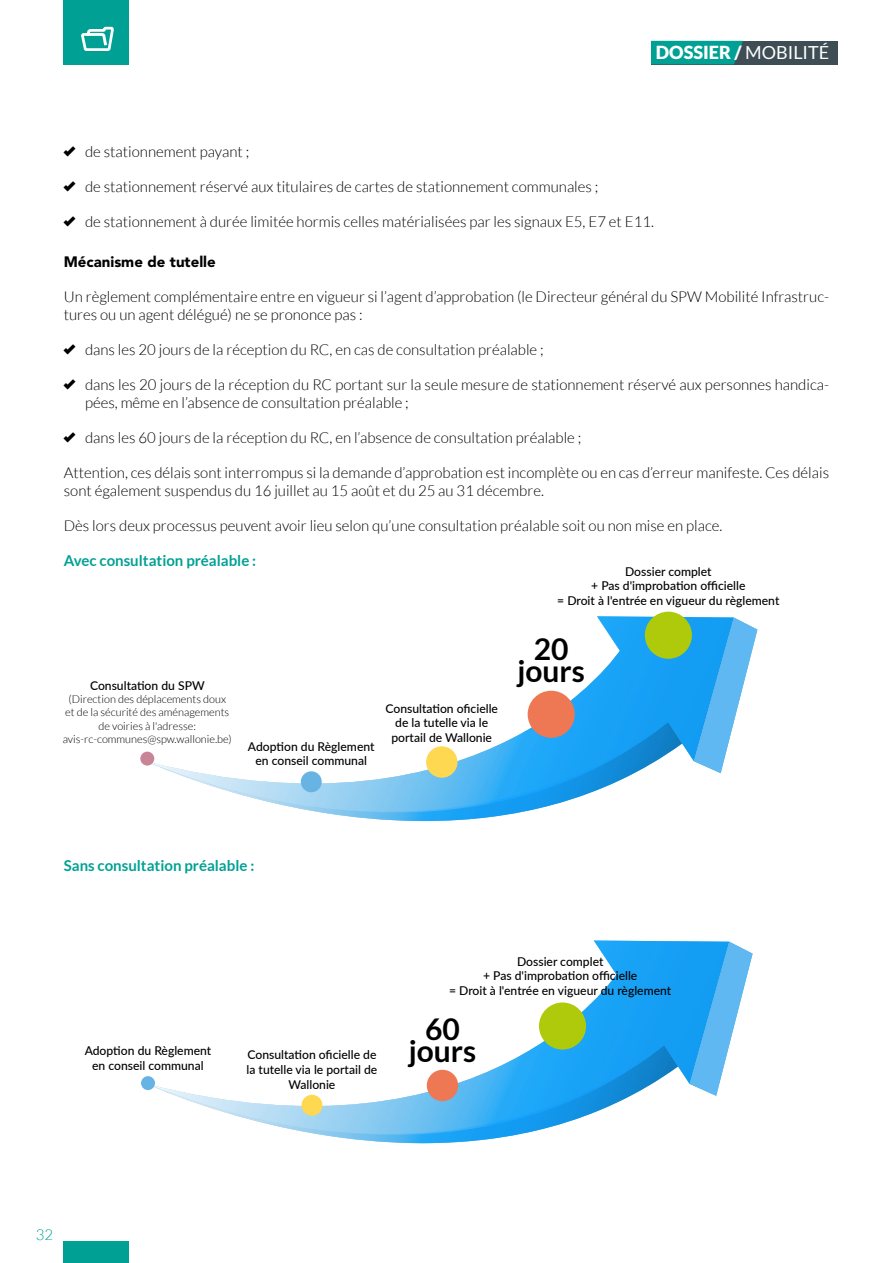
<style>
.page{position:relative;width:893px;height:1263px;background:#fff}
.page>*{position:absolute;margin:0;border:0;box-sizing:border-box;transform-origin:0 0}
.t1{font:700 30px/22.5px "Lato";color:#000;text-align:center}
.t2{font:900 18px "Lato";color:#fff}
.t3{font:300 15px/18px "Lato";color:#000}
.t4{font:700 15px "Lato";color:#00a194}
.t5{font:900 15px "Avenir LT Std";color:#000}
.t6{font:300 15px "Lato";color:#00a194}
.t7{font:500 12.15px/14.5px "Lato";color:#000;text-align:center}
.t8{font:300 10.95px/13px "Lato";color:#000;text-align:center}
.s1{font-weight:400}
.s2{font-family:"fontcustom";font-weight:400}
</style>
<div class="page">
<div style="left:64px;top:1241px;width:65px;height:22px;background:#00a194"></div>
<svg style="left:319px;top:812px;width:202px;height:9px"></svg>
<svg style="left:146px;top:616px;width:575px;height:196px"></svg>
<svg style="left:694px;top:617px;width:63px;height:156px"></svg>
<div style="left:140px;top:752px;width:14px;height:13px;background:#c98497;border-radius:50%"></div>
<div style="left:301px;top:771px;width:21px;height:21px;background:#66b3e4;border-radius:50%"></div>
<div style="left:528px;top:691px;width:47px;height:47px;background:#ed7853;border-radius:50%"></div>
<div style="left:426px;top:746px;width:31px;height:32px;background:#ffd851;border-radius:50%"></div>
<div style="left:645px;top:612px;width:47px;height:47px;background:#afca0b;border-radius:50%"></div>
<svg style="left:323px;top:1135px;width:192px;height:8px"></svg>
<svg style="left:148px;top:940px;width:581px;height:195px"></svg>
<svg style="left:690px;top:942px;width:63px;height:154px"></svg>
<div style="left:141px;top:1076px;width:14px;height:14px;background:#66b3e4;border-radius:50%"></div>
<div style="left:302px;top:1095px;width:20px;height:21px;background:#ffd851;border-radius:50%"></div>
<div style="left:539px;top:1002px;width:47px;height:47px;background:#afca0b;border-radius:50%"></div>
<div style="left:427px;top:1070px;width:31px;height:31px;background:#ed7853;border-radius:50%"></div>
<div style="left:64px;top:0;width:65px;height:64px;background:#00a194"></div>
<div style="left:651px;top:41px;width:186px;height:23px;background:#3f4e55"></div>
<div style="left:651px;top:41px;width:92px;height:23px;background:#00a194"></div>
<svg style="left:81px;top:26px;width:33px;height:25px"></svg>
<p class="t2" style="left:656px;top:42px;width:175px">DOSSIER / <span class="s1">MOBILITÉ</span></p>
<p class="t3" style="left:64px;top:142px;width:187px"><span class="s2">)</span> de stationnement payant ;</p>
<p class="t3" style="left:64px;top:177px;width:536px"><span class="s2">)</span> de stationnement réservé aux titulaires de cartes de stationnement communales ;</p>
<p class="t3" style="left:64px;top:212px;width:592px"><span class="s2">)</span> de stationnement à durée limitée hormis celles matérialisées par les signaux E5, E7 et E11.</p>
<p class="t5" style="left:64px;top:253px;width:153px">Mécanisme de tutelle</p>
<p class="t3" style="left:64px;top:288px;width:767px">Un règlement complémentaire entre en vigueur si l’agent d’approbation (le Directeur général du SPW Mobilité Infrastruc&shy;tures ou un agent délégué) ne se prononce pas :</p>
<p class="t3" style="left:64px;top:341px;width:481px"><span class="s2">)</span> dans les 20 jours de la réception du RC, en cas de consultation préalable ;</p>
<p class="t3" style="left:85px;top:376px;width:746px;text-indent:-21px"><span class="s2">)</span> dans les 20 jours de la réception du RC portant sur la seule mesure de stationnement réservé aux personnes handica&shy;pées, même en l’absence de consultation préalable ;</p>
<p class="t3" style="left:64px;top:429px;width:519px"><span class="s2">)</span> dans les 60 jours de la réception du RC, en l’absence de consultation préalable ;</p>
<p class="t3" style="left:64px;top:464px;width:767px">Attention, ces délais sont interrompus si la demande d’approbation est incomplète ou en cas d’erreur manifeste. Ces délais sont également suspendus du 16 juillet au 15 août et du 25 au 31 décembre.</p>
<p class="t3" style="left:64px;top:517px;width:660px">Dès lors deux processus peuvent avoir lieu selon qu’une consultation préalable soit ou non mise en place.</p>
<p class="t4" style="left:64px;top:552px;width:194px">Avec consultation préalable :</p>
<p class="t7" style="left:557px;top:564px;width:224px">Dossier complet<br>+ Pas d'improbation officielle<br>= Droit à l'entrée en vigueur du règlement</p>
<p class="t7" style="left:90px;top:678px;width:116px">Consultation du SPW</p>
<p class="t8" style="left:63px;top:693px;width:171px">(Direction des déplacements doux et de la sécurité des aménagements de voiries à l'adresse: avis-rc-communes@spw.wallonie.be)</p>
<p class="t7" style="left:248px;top:738px;width:128px">Adoption du Règlement en conseil communal</p>
<p class="t7" style="left:385px;top:700px;width:114px">Consultation oficielle de la tutelle via le portail de Wallonie</p>
<h1 class="t1" style="left:517px;top:637px;width:69px">20 jours</h1>
<p class="t4" style="left:64px;top:857px;width:192px">Sans consultation préalable :</p>
<p class="t7" style="left:85px;top:1043px;width:128px">Adoption du Règlement en conseil communal</p>
<p class="t7" style="left:247px;top:1047px;width:132px">Consultation oficielle de la tutelle via le portail de<br>Wallonie</p>
<p class="t7" style="left:449px;top:953px;width:224px">Dossier complet<br>+ Pas d'improbation officielle<br>= Droit à l'entrée en vigueur du règlement</p>
<h1 class="t1" style="left:409px;top:1017px;width:69px">60 jours</h1>
<p class="t6" style="left:36px;top:1227px;width:19px">32</p>
</div>
